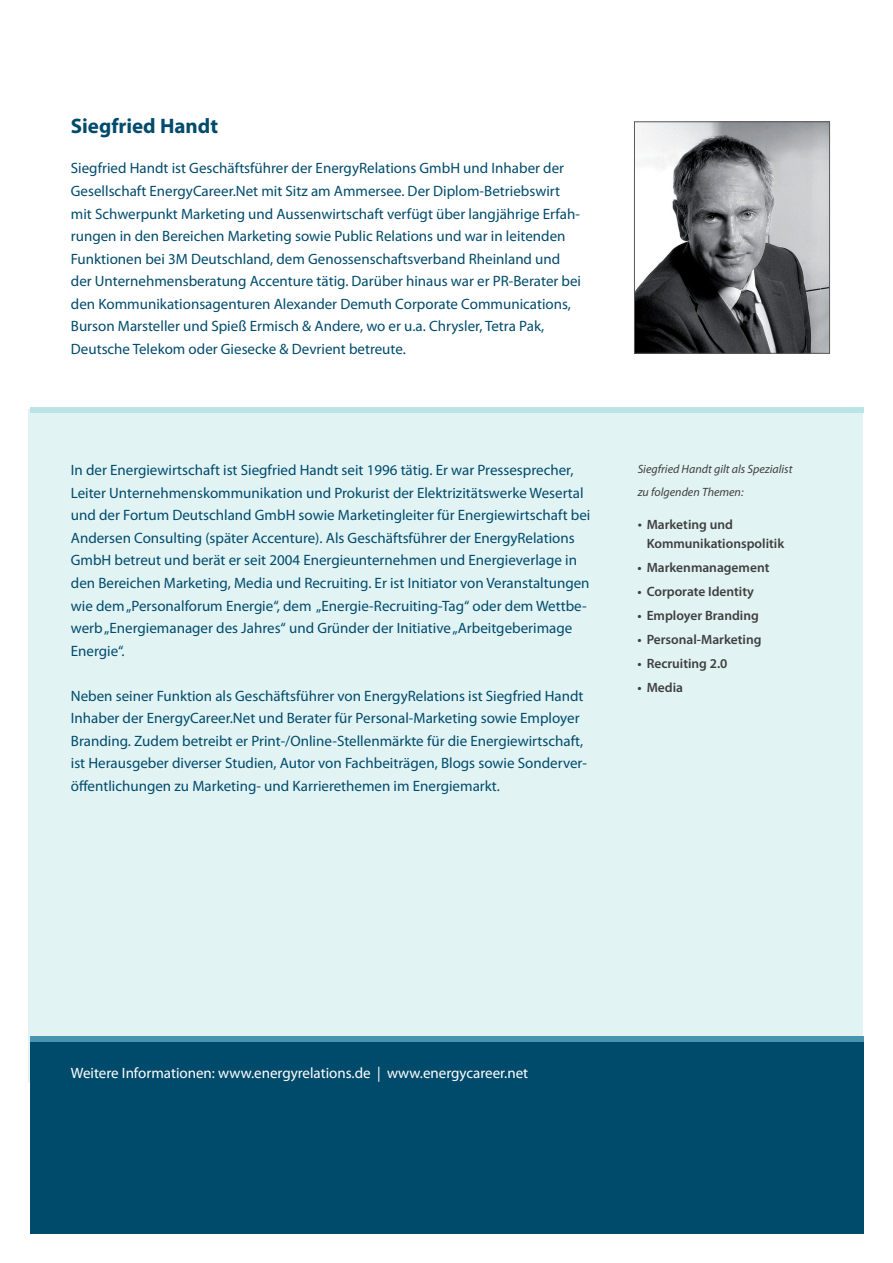
<style>
.page{position:relative;width:893px;height:1263px;background:#fff}
.page>*{position:absolute;margin:0;border:0;box-sizing:border-box;transform-origin:0 0}
.t1{font:700 21px "Myriad Pro";color:#004b6c}
.t2{font:15px/22.5px "Myriad Pro";color:#004b6c}
.t3{font:15px "Myriad Pro";color:#fff}
.t4{font:600 13.5px/19.5px "Myriad Pro";color:#3e3e3f}
.t5{font:italic 12px/22.5px "Myriad Pro";color:#3e3e3f}
.s1{font-weight:400;font-size:15px}
</style>
<div class="page">
<div style="left:29px;top:410px;width:834px;height:673px;background:#e2f3f4"></div>
<div style="left:30px;top:407px;width:833px;height:6px;background:#bce3e5"></div>
<img style="left:636px;top:124px;width:192px;height:227px">
<div style="left:634px;top:122px;width:196px;height:231px;border:1px solid #57585a"></div>
<div style="left:30px;top:1036px;width:833px;height:20px;background:#4b94b0"></div>
<div style="left:30px;top:1042px;width:833px;height:191px;background:#004b6c"></div>
<h1 class="t1" style="left:71px;top:112px;width:149px">Siegfried Handt</h1>
<p class="t2" style="left:71px;top:157px;width:512px">Siegfried Handt ist Geschäftsführer der EnergyRelations GmbH und Inhaber der Gesellschaft EnergyCareer.Net mit Sitz am Ammersee. Der Diplom-Betriebswirt mit Schwerpunkt Marketing und Aussenwirtschaft verfügt über langjährige Erfah&shy;rungen in den Bereichen Marketing sowie Public Relations und war in leitenden Funktionen bei 3M Deutschland, dem Genossenschaftsverband Rheinland und der Unternehmensberatung Accenture tätig. Darüber hinaus war er PR-Berater bei den Kommunikationsagenturen Alexander Demuth Corporate Communications, Burson Marsteller und Spieß Ermisch &amp; Andere, wo er u.a. Chrysler, Tetra Pak, Deutsche Telekom oder Giesecke &amp; Devrient betreute.</p>
<p class="t2" style="left:71px;top:459px;width:521px">In der Energiewirtschaft ist Siegfried Handt seit 1996 tätig. Er war Pressesprecher, Leiter Unternehmenskommunikation und Prokurist der Elektrizitätswerke Wesertal und der Fortum Deutschland GmbH sowie Marketingleiter für Energiewirtschaft bei Andersen Consulting (später Accenture). Als Geschäftsführer der EnergyRelations GmbH betreut und berät er seit 2004 Energieunternehmen und Energieverlage in den Bereichen Marketing, Media und Recruiting. Er ist Initiator von Veranstaltungen wie dem „Personalforum Energie“, dem „Energie-Recruiting-Tag“ oder dem Wettbe&shy;werb „Energiemanager des Jahres“ und Gründer der Initiative „Arbeitgeberimage Energie“.</p>
<p class="t2" style="left:71px;top:684px;width:518px">Neben seiner Funktion als Geschäftsführer von EnergyRelations ist Siegfried Handt Inhaber der EnergyCareer.Net und Berater für Personal-Marketing sowie Employer Branding. Zudem betreibt er Print-/Online-Stellenmärkte für die Energiewirtschaft, ist Herausgeber diverser Studien, Autor von Fachbeiträgen, Blogs sowie Sonderver&shy;öffentlichungen zu Marketing- und Karrierethemen im Energiemarkt.</p>
<p class="t5" style="left:638px;top:458px;width:156px">Siegfried Handt gilt als Spezialist zu folgenden Themen:</p>
<p class="t4" style="left:647px;top:514px;width:139px;text-indent:-9px"><span class="s1">•</span> Marketing und<br>Kommunikationspolitik</p>
<p class="t4" style="left:638px;top:558px;width:133px">• Markenmanagement</p>
<p class="t4" style="left:638px;top:582px;width:118px">• Corporate Identity</p>
<p class="t4" style="left:638px;top:606px;width:123px">• Employer Branding</p>
<p class="t4" style="left:638px;top:630px;width:125px">• Personal-Marketing</p>
<p class="t4" style="left:638px;top:654px;width:91px">• Recruiting 2.0</p>
<p class="t4" style="left:638px;top:678px;width:47px">• Media</p>
<p class="t3" style="left:71px;top:1063px;width:459px">Weitere Informationen: www.energyrelations.de | www.energycareer.net</p>
</div>
